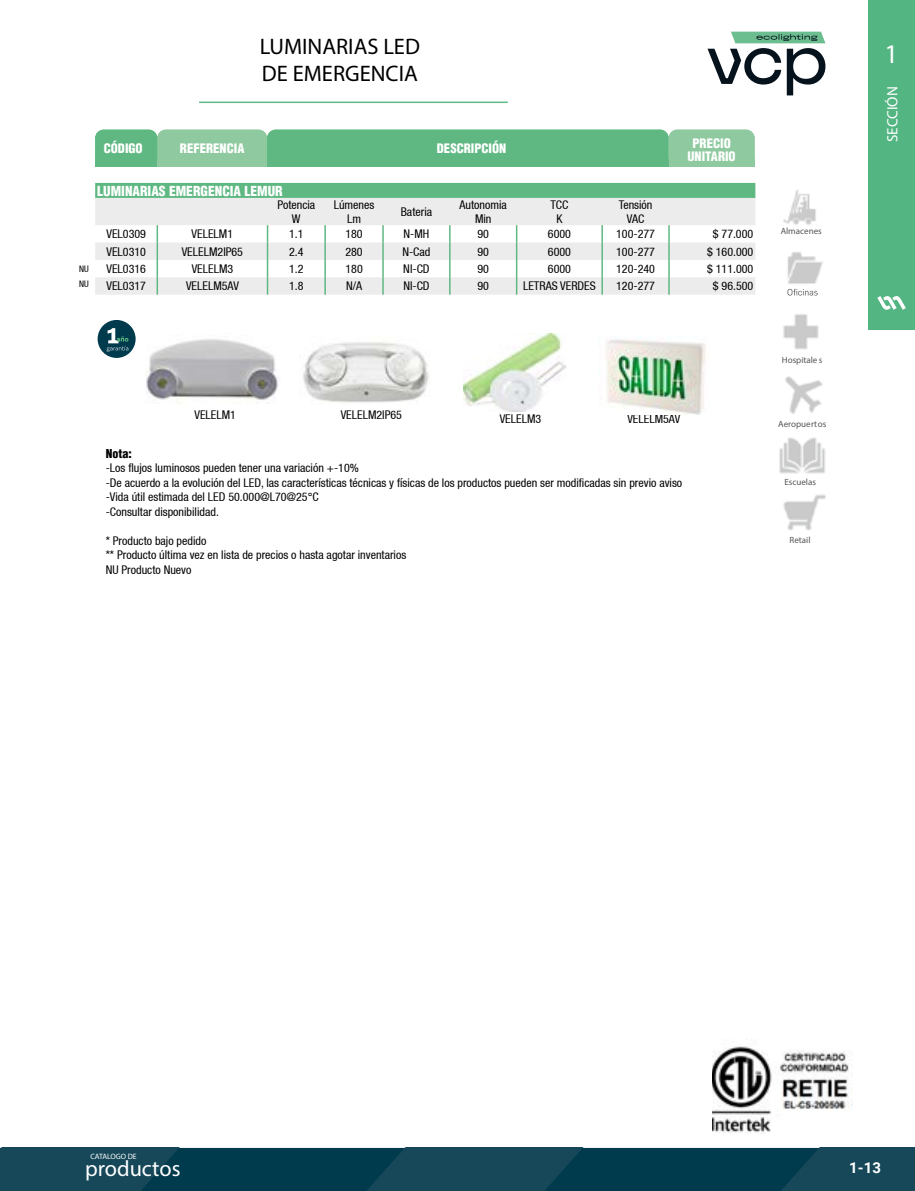
<style>
.page{position:relative;width:915px;height:1191px;background:#fff}
.page>*{position:absolute;margin:0;border:0;box-sizing:border-box;transform-origin:0 0}
.t1{font:27px "Myriad Pro";color:#fff}
.t2{font:22.5px/27px "Myriad Pro";color:#000}
.t3{font:22.2px "Myriad Pro";color:#fff}
.t4{font:15px "Myriad Pro";color:#fff}
.t5{font:700 15px "Roboto";color:#fff}
.t6{font:900 condensed 13.5px "Helvetica";color:#fff}
.t7{font:900 condensed 12.75px/13.5px "Helvetica";color:#fff;text-align:center}
.t8{font:condensed 12px/14.4px "Helvetica 57";color:#000;text-align:center}
.t9{font:900 condensed 12px "Helvetica";color:#000}
.t10{font:9px "Myriad Pro";color:#565655}
.t11{font:condensed 9px/15.3px "Helvetica 57";color:#000}
.t12{font:7.8px "Myriad Pro";color:#fff}
</style>
<div class="page">
<div style="left:867px;top:0;width:47px;height:330px;background:#52b582"></div>
<hr style="left:199px;top:102px;width:308px;height:1px;background:#5fb882">
<svg style="left:707px;top:32px;width:118px;height:63px"></svg>
<svg style="left:877px;top:296px;width:28px;height:14px"></svg>
<svg style="left:0;top:1147px;width:914px;height:44px;background:#0d4355"></svg>
<div style="left:95px;top:183px;width:660px;height:15px;background:#5fb882"></div>
<svg style="left:95px;top:198px;width:660px;height:97px;fill:#ececec"></svg>
<svg style="left:156px;top:225px;width:2px;height:70px"></svg>
<svg style="left:267px;top:225px;width:1px;height:70px"></svg>
<svg style="left:324px;top:225px;width:2px;height:70px"></svg>
<svg style="left:382px;top:225px;width:1px;height:70px"></svg>
<svg style="left:449px;top:225px;width:1px;height:70px"></svg>
<svg style="left:515px;top:225px;width:2px;height:70px"></svg>
<svg style="left:601px;top:225px;width:1px;height:70px"></svg>
<svg style="left:668px;top:225px;width:1px;height:70px"></svg>
<div style="left:668px;top:158px;width:86px;height:9px;background:#8ec99f"></div>
<div style="left:157px;top:130px;width:110px;height:37px;background:#8ec99f;border-radius:9px"></div>
<div style="left:267px;top:130px;width:401px;height:37px;background:#5fb882;border-radius:9px"></div>
<div style="left:95px;top:158px;width:62px;height:9px;background:#5fb882"></div>
<div style="left:267px;top:158px;width:401px;height:9px;background:#5fb882"></div>
<div style="left:157px;top:158px;width:110px;height:9px;background:#8ec99f"></div>
<div style="left:95px;top:130px;width:62px;height:37px;background:#5fb882;border-radius:9px"></div>
<div style="left:668px;top:130px;width:86px;height:37px;background:#8ec99f;border-radius:9px"></div>
<img style="left:145px;top:339px;width:134px;height:64px">
<img style="left:303px;top:342px;width:126px;height:61px">
<div style="left:98px;top:320px;width:37px;height:38px;background:#003b4d;border-radius:50%"></div>
<svg style="left:107px;top:328px;width:21px;height:24px"></svg>
<img style="left:463px;top:334px;width:102px;height:77px">
<img style="left:606px;top:339px;width:100px;height:76px">
<img style="left:779px;top:437px;width:47px;height:37px">
<img style="left:783px;top:494px;width:43px;height:37px">
<img style="left:783px;top:314px;width:36px;height:35px">
<img style="left:785px;top:376px;width:38px;height:38px">
<img style="left:787px;top:252px;width:36px;height:32px">
<img style="left:783px;top:189px;width:33px;height:36px">
<svg style="left:787px;top:289px;width:30px;height:6px"></svg>
<img style="left:712px;top:1046px;width:138px;height:88px">
<h2 class="t2" style="left:259px;top:32px;width:162px">LUMINARIAS LED<br>DE EMERGENCIA</h2>
<p class="t7" style="left:104px;top:142px;width:40px">CÓDIGO</p>
<p class="t7" style="left:180px;top:142px;width:66px">REFERENCIA</p>
<p class="t7" style="left:436px;top:142px;width:71px">DESCRIPCIÓN</p>
<p class="t7" style="left:687px;top:136px;width:50px">PRECIO<br>UNITARIO</p>
<p class="t11" style="left:79px;top:261px;width:11px">NU<br>NU</p>
<p class="t6" style="left:97px;top:182px;width:187px">LUMINARIAS EMERGENCIA LEMUR</p>
<p class="t8" style="left:277px;top:197px;width:39px">Potencia<br>W</p>
<p class="t8" style="left:333px;top:197px;width:42px">Lúmenes<br>Lm</p>
<p class="t8" style="left:400px;top:204px;width:33px">Bateria</p>
<p class="t8" style="left:459px;top:197px;width:49px">Autonomia<br>Min</p>
<p class="t8" style="left:550px;top:197px;width:20px">TCC<br>K</p>
<p class="t8" style="left:618px;top:197px;width:35px">Tensión<br>VAC</p>
<p class="t8" style="left:106px;top:227px;width:41px">VEL0309</p>
<p class="t8" style="left:191px;top:227px;width:43px">VELELM1</p>
<p class="t8" style="left:289px;top:227px;width:16px">1.1</p>
<p class="t8" style="left:345px;top:227px;width:19px">180</p>
<p class="t8" style="left:403px;top:227px;width:27px">N-MH</p>
<p class="t8" style="left:477px;top:227px;width:13px">90</p>
<p class="t8" style="left:547px;top:227px;width:25px">6000</p>
<p class="t8" style="left:616px;top:227px;width:40px">100-277</p>
<p class="t8" style="left:712px;top:227px;width:42px">$ 77.000</p>
<p class="t8" style="left:106px;top:244px;width:41px">VEL0310</p>
<p class="t8" style="left:182px;top:244px;width:63px">VELELM2IP65</p>
<p class="t8" style="left:289px;top:244px;width:16px">2.4</p>
<p class="t8" style="left:345px;top:244px;width:19px">280</p>
<p class="t8" style="left:402px;top:244px;width:30px">N-Cad</p>
<p class="t8" style="left:477px;top:244px;width:13px">90</p>
<p class="t8" style="left:547px;top:244px;width:25px">6000</p>
<p class="t8" style="left:616px;top:244px;width:40px">100-277</p>
<p class="t8" style="left:707px;top:244px;width:48px">$ 160.000</p>
<p class="t8" style="left:106px;top:261px;width:41px">VEL0316</p>
<p class="t8" style="left:191px;top:261px;width:43px">VELELM3</p>
<p class="t8" style="left:289px;top:261px;width:16px">1.2</p>
<p class="t8" style="left:345px;top:261px;width:19px">180</p>
<p class="t8" style="left:403px;top:261px;width:28px">NI-CD</p>
<p class="t8" style="left:477px;top:261px;width:13px">90</p>
<p class="t8" style="left:547px;top:261px;width:25px">6000</p>
<p class="t8" style="left:616px;top:261px;width:40px">120-240</p>
<p class="t8" style="left:707px;top:261px;width:48px">$ 111.000</p>
<p class="t8" style="left:106px;top:279px;width:41px">VEL0317</p>
<p class="t8" style="left:186px;top:279px;width:54px">VELELM5AV</p>
<p class="t8" style="left:289px;top:279px;width:16px">1.8</p>
<p class="t8" style="left:346px;top:279px;width:18px">N/A</p>
<p class="t8" style="left:403px;top:279px;width:28px">NI-CD</p>
<p class="t8" style="left:477px;top:279px;width:13px">90</p>
<p class="t8" style="left:523px;top:279px;width:74px">LETRAS VERDES</p>
<p class="t8" style="left:616px;top:279px;width:40px">120-277</p>
<p class="t8" style="left:712px;top:279px;width:42px">$ 96.500</p>
<p class="t10" style="left:780px;top:226px;width:43px">Almacenes</p>
<p class="t8" style="left:194px;top:407px;width:43px">VELELM1</p>
<p class="t8" style="left:499px;top:412px;width:43px">VELELM3</p>
<p class="t8" style="left:627px;top:412px;width:54px">VELELM5AV</p>
<p class="t8" style="left:340px;top:407px;width:63px">VELELM2IP65</p>
<p class="t9" style="left:106px;top:446px;width:28px">Nota:</p>
<p class="t8" style="left:106px;top:461px;width:578px;text-align:left">-Los flujos luminosos pueden tener una variación +-10%<br>-De acuerdo a la evolución del LED, las características técnicas y físicas de los productos pueden ser modificadas sin previo aviso -Vida útil estimada del LED 50.000@L70@25°C<br>-Consultar disponibilidad.</p>
<p class="t8" style="left:106px;top:533px;width:302px;text-align:left">* Producto bajo pedido<br>** Producto última vez en lista de precios o hasta agotar inventarios<br>NU Producto Nuevo</p>
<p class="t10" style="left:781px;top:355px;width:42px">Hospitale s</p>
<p class="t10" style="left:778px;top:418px;width:49px">Aeropuertos</p>
<p class="t10" style="left:784px;top:476px;width:33px">Escuelas</p>
<p class="t10" style="left:789px;top:534px;width:22px">Retail</p>
<h1 class="t1" style="left:884px;top:37px;width:15px">1</h1>
<p class="t4" style="left:883px;top:142px;width:57px;rotate:-90deg">SECCIÓN</p>
<p class="t12" style="left:90px;top:1151px;width:48px">CATALOGO DE</p>
<h3 class="t3" style="left:85px;top:1154px;width:97px">productos</h3>
<p class="t5" style="left:849px;top:1157px;width:33px">1-13</p>
</div>
